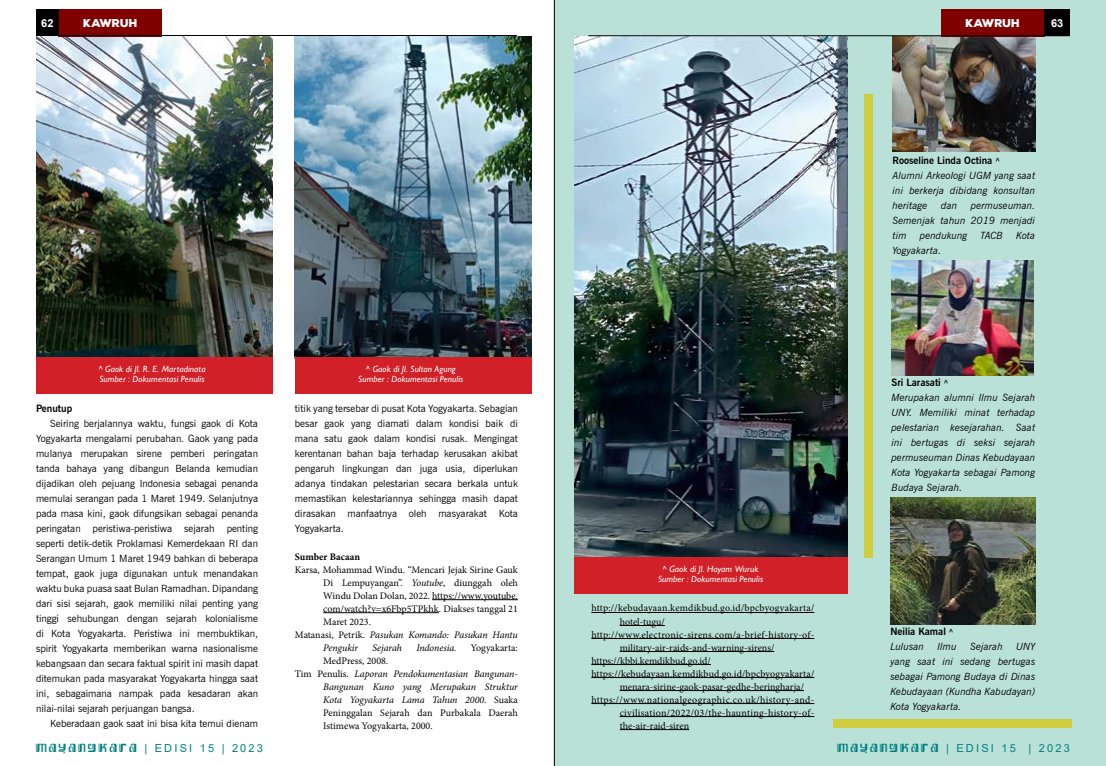
<style>
.page{position:relative;width:1106px;height:766px;background:#fff}
.page>*{position:absolute;margin:0;border:0;box-sizing:border-box;transform-origin:0 0}
.t1{font:11px "Arial";letter-spacing:.2em;color:#008080}
.t2{font:900 11px "Nexa Rust Sans";color:#fff}
.t3{font:700 11px "Arial";color:#fff}
.t4{font:10px/15px "News Gothic BT";color:#000;text-align:justify}
.t5{font:10px "Minion Pro";letter-spacing:.005em;color:#000}
.t6{font:italic 10px/15px "News Gothic BT";color:#000}
.t7{font:italic 10px "Minion Pro";letter-spacing:-.01em;color:#000}
.t8{font:10px "Minion Pro";letter-spacing:.025em;color:#000}
.t9{font:10px "Minion Pro";letter-spacing:.035em;color:#000}
.t10{font:10px "Minion Pro";letter-spacing:.03em;color:#000}
.t11{font:700 10px/15px "News Gothic BT";color:#000}
.t12{font:700 10px "Minion Pro";color:#000}
.t13{font:italic 9px/10px "Gill Sans";letter-spacing:.01em;color:#fff;text-align:center}
.s1{font-style:italic}
.s2{font-style:normal}
.s3{font-weight:700;font-style:normal}
.s4{font-family:"Gill Sans";font-size:9px}
.s5{font-family:"Gill Sans";font-weight:400;font-style:italic;font-size:9px}
.s6{font-weight:400;font-style:italic}
.s7{font-family:"Kemasyuran Jawa"}
</style>
<div class="page">
<div style="left:554px;top:0;width:552px;height:765px;background:#bae1d7"></div>
<hr style="left:432px;top:599px;width:86px;height:1px;background:#000">
<hr style="left:323px;top:612px;width:116px;height:1px;background:#000">
<img style="left:36px;top:36px;width:236px;height:321px">
<img style="left:295px;top:36px;width:236px;height:321px">
<div style="left:36px;top:357px;width:236px;height:36px;background:#d12027"></div>
<div style="left:295px;top:357px;width:236px;height:36px;background:#d12027"></div>
<hr style="left:591px;top:612px;width:223px;height:1px;background:#000">
<hr style="left:619px;top:625px;width:46px;height:1px;background:#000">
<hr style="left:591px;top:638px;width:223px;height:1px;background:#000">
<hr style="left:619px;top:651px;width:155px;height:1px;background:#000">
<hr style="left:591px;top:664px;width:120px;height:1px;background:#000">
<hr style="left:591px;top:677px;width:223px;height:1px;background:#000">
<hr style="left:619px;top:690px;width:185px;height:1px;background:#000">
<hr style="left:591px;top:703px;width:223px;height:1px;background:#000">
<hr style="left:619px;top:716px;width:195px;height:1px;background:#000">
<hr style="left:619px;top:729px;width:70px;height:1px;background:#000">
<img style="left:575px;top:36px;width:273px;height:521px">
<div style="left:575px;top:557px;width:273px;height:37px;background:#d12027"></div>
<img style="left:892px;top:36px;width:143px;height:116px">
<img style="left:891px;top:260px;width:142px;height:115px">
<img style="left:890px;top:497px;width:145px;height:127px">
<div style="left:833px;top:718px;width:238px;height:9px;background:#cfcd3d"></div>
<div style="left:864px;top:94px;width:9px;height:463px;background:#cfcd3d"></div>
<div style="left:59px;top:9px;width:103px;height:27px;background:#800000"></div>
<div style="left:941px;top:9px;width:103px;height:27px;background:#800000"></div>
<div style="left:36px;top:9px;width:23px;height:27px;background:#000"></div>
<hr style="left:36px;top:35px;width:481px;height:1px;background:#000">
<div style="left:1044px;top:9px;width:26px;height:27px;background:#000"></div>
<hr style="left:588px;top:35px;width:482px;height:1px;background:#000">
<p class="t3" style="left:41px;top:16px;width:14px">62</p>
<p class="t2" style="left:83px;top:15px;width:56px">KAWRUH</p>
<p class="t2" style="left:965px;top:16px;width:56px">KAWRUH</p>
<p class="t3" style="left:1051px;top:16px;width:14px">63</p>
<p class="t13" style="left:98px;top:364px;width:109px;text-align:left">^ Gaok di Jl. R. E. Martadinata<br>Sumber : Dokumentasi Penulis</p>
<p class="t13" style="left:358px;top:364px;width:107px">^ Gaok di Jl. Sultan Agung<br>Sumber : Dokumentasi Penulis</p>
<p class="t11" style="left:36px;top:400px;width:38px">Penutup</p>
<p class="t4" style="left:36px;top:415px;width:223px;text-indent:14px">Seiring berjalannya waktu, fungsi gaok di Kota Yogyakarta mengalami perubahan. Gaok yang pada mulanya merupakan sirene pemberi peringatan tanda bahaya yang dibangun Belanda kemudian dijadikan oleh pejuang Indonesia sebagai penanda memulai serangan pada 1 Maret 1949. Selanjutnya pada masa kini, gaok difungsikan sebagai penanda peringatan peristiwa-peristiwa sejarah penting seperti detik-detik Proklamasi Kemerdekaan RI dan Serangan Umum 1 Maret 1949 bahkan di beberapa tempat, gaok juga digunakan untuk menandakan waktu buka puasa saat Bulan Ramadhan. Dipandang dari sisi sejarah, gaok memiliki nilai penting yang tinggi sehubungan dengan sejarah kolonialisme di Kota Yogyakarta. Peristiwa ini membuktikan, spirit Yogyakarta memberikan warna nasionalisme kebangsaan dan secara faktual spirit ini masih dapat ditemukan pada masyarakat Yogyakarta hingga saat ini, sebagaimana nampak pada kesadaran akan nilai-nilai sejarah perjuangan bangsa.</p>
<p class="t4" style="left:50px;top:715px;width:209px">Keberadaan gaok saat ini bisa kita temui dienam</p>
<p class="t4" style="left:295px;top:400px;width:224px">titik yang tersebar di pusat Kota Yogyakarta. Sebagian besar gaok yang diamati dalam kondisi baik di mana satu gaok dalam kondisi rusak. Mengingat kerentanan bahan baja terhadap kerusakan akibat pengaruh lingkungan dan juga usia, diperlukan adanya tindakan pelestarian secara berkala untuk memastikan kelestariannya sehingga masih dapat dirasakan manfaatnya oleh masyarakat Kota Yogyakarta.</p>
<p class="t12" style="left:295px;top:549px;width:67px">Sumber Bacaan</p>
<p class="t5" style="left:295px;top:562px;width:224px">Karsa, Mohammad Windu. “Mencari Jejak Sirine Gauk</p>
<p class="t5" style="left:323px;top:575px;width:196px">Di Lempuyangan”. <span class="s1">Youtube</span>, diunggah oleh</p>
<p class="t5" style="left:323px;top:588px;width:196px">Windu Dolan Dolan, 2022. https://www.youtube.</p>
<p class="t5" style="left:323px;top:601px;width:196px">com/watch?v=x6Fbp5TPkhk. Diakses tanggal 21</p>
<p class="t5" style="left:323px;top:614px;width:49px">Maret 2023.</p>
<p class="t7" style="left:295px;top:627px;width:224px"><span class="s2">Matanasi, Petrik.</span> Pasukan Komando: Pasukan Hantu</p>
<p class="t7" style="left:323px;top:640px;width:36px">Pengukir</p>
<p class="t7" style="left:372px;top:640px;width:31px">Sejarah</p>
<p class="t7" style="left:416px;top:640px;width:42px">Indonesia.</p>
<p class="t5" style="left:471px;top:640px;width:49px">Yogyakarta:</p>
<p class="t5" style="left:323px;top:653px;width:66px">MedPress, 2008.</p>
<p class="t7" style="left:295px;top:666px;width:224px"><span class="s2">Tim Penulis.</span> Laporan Pendokumentasian Bangunan-</p>
<p class="t7" style="left:323px;top:679px;width:196px">Bangunan Kuno yang Merupakan Struktur</p>
<p class="t7" style="left:323px;top:692px;width:196px">Kota Yogyakarta Lama Tahun 2000<span class="s2">. Suaka</span></p>
<p class="t5" style="left:323px;top:705px;width:196px">Peninggalan Sejarah dan Purbakala Daerah</p>
<p class="t5" style="left:323px;top:718px;width:111px">Istimewa Yogyakarta, 2000.</p>
<p class="t13" style="left:658px;top:564px;width:107px">^ Gaok di Jl. Hayam Wuruk<br>Sumber : Dokumentasi Penulis</p>
<p class="t5" style="left:591px;top:601px;width:224px">http://kebudayaan.kemdikbud.go.id/bpcbyogyakarta/</p>
<p class="t5" style="left:619px;top:614px;width:47px">hotel-tugu/</p>
<p class="t8" style="left:591px;top:627px;width:224px">http://www.electronic-sirens.com/a-brief-history-of-</p>
<p class="t5" style="left:619px;top:640px;width:156px">military-air-raids-and-warning-sirens/</p>
<p class="t5" style="left:591px;top:653px;width:121px">https://kbbi.kemdikbud.go.id/</p>
<p class="t5" style="left:591px;top:666px;width:224px">https://kebudayaan.kemdikbud.go.id/bpcbyogyakarta/</p>
<p class="t5" style="left:619px;top:679px;width:186px">menara-sirine-gaok-pasar-gedhe-beringharja/</p>
<p class="t9" style="left:591px;top:692px;width:224px">https://www.nationalgeographic.co.uk/history-and-</p>
<p class="t10" style="left:619px;top:705px;width:196px">civilisation/2022/03/the-haunting-history-of-</p>
<p class="t5" style="left:619px;top:718px;width:71px">the-air-raid-siren</p>
<p class="t6" style="left:892px;top:152px;width:144px"><span class="s3">Rooseline Linda Octina</span> <span class="s4">^<br></span>Alumni Arkeologi UGM yang saat ini berkerja dibidang konsultan heritage</p>
<p class="t6" style="left:941px;top:197px;width:18px">dan</p>
<p class="t6" style="left:892px;top:197px;width:144px;text-align:justify;text-indent:78px">permuseuman.<br>Semenjak tahun 2019 menjadi tim</p>
<p class="t6" style="left:919px;top:227px;width:49px">pendukung</p>
<p class="t6" style="left:980px;top:227px;width:24px">TACB</p>
<p class="t6" style="left:1016px;top:227px;width:21px">Kota</p>
<p class="t6" style="left:892px;top:242px;width:50px">Yogyakarta.</p>
<p class="t6" style="left:891px;top:375px;width:145px"><span class="s3">Sri Larasati</span> <span class="s4">^<br></span>Merupakan alumni Ilmu Sejarah<br>UNY. Memiliki minat terhadap pelestarian kesejarahan. Saat ini bertugas di seksi sejarah permuseuman Dinas Kebudayaan<br>Kota Yogyakarta sebagai Pamong<br>Budaya Sejarah.</p>
<p class="t11" style="left:890px;top:623px;width:64px">Neilia Kamal <span class="s5">^<br></span><span class="s6">Lulusan</span></p>
<p class="t6" style="left:937px;top:638px;width:21px">Ilmu</p>
<p class="t6" style="left:970px;top:638px;width:34px">Sejarah</p>
<p class="t6" style="left:890px;top:638px;width:146px;text-align:justify;text-indent:126px">UNY yang saat ini sedang bertugas sebagai Pamong Budaya di Dinas Kebudayaan (Kundha Kabudayan)<br>Kota Yogyakarta.</p>
<p class="t1" style="left:36px;top:740px;width:228px"><span class="s7">MAYANGKARA</span> | EDISI 15 | 2023</p>
<p class="t1" style="left:837px;top:740px;width:234px"><span class="s7">MAYANGKARA</span> | EDISI 15 | 2023</p>
</div>
